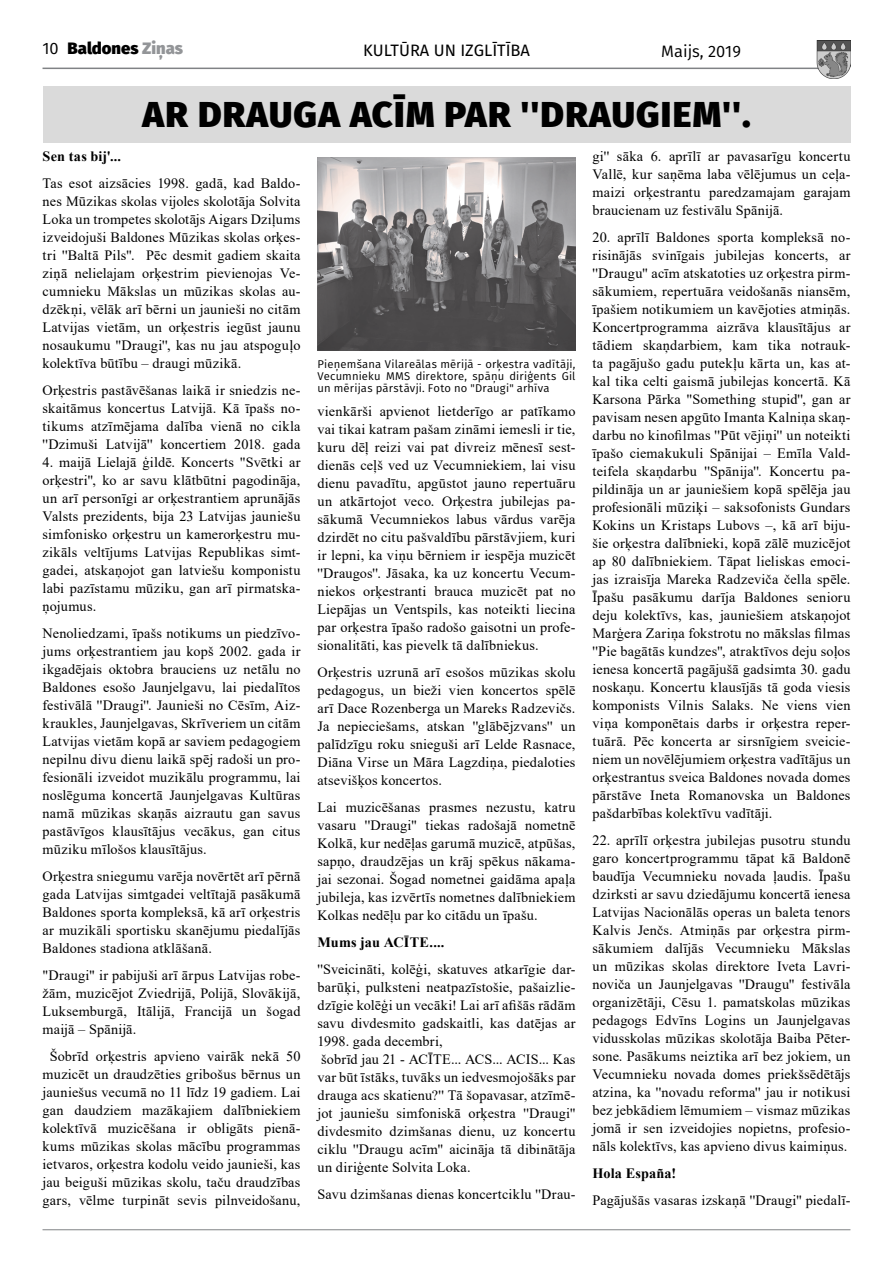
<style>
.page{position:relative;width:893px;height:1263px;background:#fff}
.page>*{position:absolute;margin:0;border:0;box-sizing:border-box;transform-origin:0 0}
.t1{font:800 36px "Fira Sans";letter-spacing:.035em;color:#000}
.t2{font:16.5px "Fira Sans";color:#000}
.t3{font:800 16.5px "Fira Sans";color:#000}
.t4{font:16.5px "Fira Sans";color:#000}
.t5{font:14.25px/18px "Times New Roman";letter-spacing:.015em;color:#000;text-align:justify}
.t6{font:700 14.25px "Times New Roman";letter-spacing:.01em;color:#000}
.t7{font:11.25px/12px "Fira Sans";letter-spacing:.015em;color:#000;text-align:justify}
.s1{font-weight:400}
.s2{color:#939598}
</style>
<div class="page">
<hr style="left:43px;top:68px;width:799px;height:1px;background:#808285">
<hr style="left:43px;top:1229px;width:807px;height:1px;background:#808285">
<img style="left:816px;top:40px;width:34px;height:39px">
<div style="left:43px;top:86px;width:807px;height:57px;background:#dadada"></div>
<img style="left:318px;top:157px;width:257px;height:194px">
<p class="t3" style="left:43px;top:36px;width:142px"><span class="s1">10</span> Baldones <span class="s2">Ziņas</span></p>
<p class="t2" style="left:363px;top:39px;width:168px">KULTŪRA UN IZGLĪTĪBA</p>
<p class="t4" style="left:661px;top:40px;width:81px">Maijs, 2019</p>
<h1 class="t1" style="left:143px;top:89px;width:609px">AR DRAUGA ACĪM PAR ''DRAUGIEM''.</h1>
<p class="t6" style="left:43px;top:146px;width:80px">Sen tas bij'...</p>
<p class="t5" style="left:43px;top:174px;width:259px">Tas esot aizsācies 1998. gadā, kad Baldo&shy;nes Mūzikas skolas vijoles skolotāja Solvita Loka un trompetes skolotājs Aigars Dziļums izveidojuši Baldones Mūzikas skolas orķes&shy;tri ''Baltā Pils''. Pēc desmit gadiem skaita ziņā nelielajam orķestrim pievienojas Ve&shy;cumnieku Mākslas un mūzikas skolas au&shy;dzēkņi, vēlāk arī bērni un jaunieši no citām Latvijas vietām, un orķestris iegūst jaunu nosaukumu ''Draugi'', kas nu jau atspoguļo kolektīva būtību – draugi mūzikā.</p>
<p class="t5" style="left:43px;top:381px;width:259px">Orķestris pastāvēšanas laikā ir sniedzis ne&shy;skaitāmus koncertus Latvijā. Kā īpašs no&shy;tikums atzīmējama dalība vienā no cikla ''Dzimuši Latvijā'' koncertiem 2018. gada</p>
<p class="t5" style="left:43px;top:453px;width:259px">4. maijā Lielajā ģildē. Koncerts ''Svētki ar orķestri'', ko ar savu klātbūtni pagodināja, un arī personīgi ar orķestrantiem aprunājās Valsts prezidents, bija 23 Latvijas jauniešu simfonisko orķestru un kamerorķestru mu&shy;zikāls veltījums Latvijas Republikas simt&shy;gadei, atskaņojot gan latviešu komponistu labi pazīstamu mūziku, gan arī pirmatska&shy;ņojumus.</p>
<p class="t5" style="left:43px;top:624px;width:259px">Nenoliedzami, īpašs notikums un piedzīvo&shy;jums orķestrantiem jau kopš 2002. gada ir ikgadējais oktobra brauciens uz netālu no Baldones esošo Jaunjelgavu, lai piedalītos festivālā ''Draugi''. Jaunieši no Cēsīm, Aiz&shy;kraukles, Jaunjelgavas, Skrīveriem un citām Latvijas vietām kopā ar saviem pedagogiem nepilnu divu dienu laikā spēj radoši un pro&shy;fesionāli izveidot muzikālu programmu, lai noslēguma koncertā Jaunjelgavas Kultūras namā mūzikas skaņās aizrautu gan savus pastāvīgos klausītājus vecākus, gan citus mūziku mīlošos klausītājus.</p>
<p class="t5" style="left:43px;top:867px;width:259px">Orķestra sniegumu varēja novērtēt arī pērnā gada Latvijas simtgadei veltītajā pasākumā Baldones sporta kompleksā, kā arī orķestris ar muzikāli sportisku skanējumu piedalījās Baldones stadiona atklāšanā.</p>
<p class="t5" style="left:43px;top:966px;width:259px">"Draugi" ir pabijuši arī ārpus Latvijas robe&shy;žām, muzicējot Zviedrijā, Polijā, Slovākijā, Luksemburgā, Itālijā, Francijā un šogad maijā – Spānijā.</p>
<p class="t5" style="left:43px;top:1047px;width:259px;text-align:center">Šobrīd orķestris apvieno vairāk nekā 50 muzicēt un draudzēties gribošus bērnus un jauniešus vecumā no 11 līdz 19 gadiem. Lai gan daudziem mazākajiem dalībniekiem kolektīvā muzicēšana ir obligāts pienā&shy;kums mūzikas skolas mācību programmas ietvaros, orķestra kodolu veido jaunieši, kas jau beiguši mūzikas skolu, taču draudzības gars, vēlme turpināt sevis pilnveidošanu,</p>
<p class="t7" style="left:318px;top:358px;width:259px">Pieņemšana Vilareālas mērijā - orķestra vadītāji, Vecumnieku MMS direktore, spāņu diriģents Gil un mērijas pārstāvji. Foto no "Draugi" arhīva</p>
<p class="t5" style="left:317px;top:402px;width:259px">vienkārši apvienot lietderīgo ar patīkamo vai tikai katram pašam zināmi iemesli ir tie, kuru dēļ reizi vai pat divreiz mēnesī sest&shy;dienās ceļš ved uz Vecumniekiem, lai visu dienu pavadītu, apgūstot jauno repertuāru un atkārtojot veco. Orķestra jubilejas pa&shy;sākumā Vecumniekos labus vārdus varēja dzirdēt no citu pašvaldību pārstāvjiem, kuri ir lepni, ka viņu bērniem ir iespēja muzicēt ''Draugos''. Jāsaka, ka uz koncertu Vecum&shy;niekos orķestranti brauca muzicēt pat no Liepājas un Ventspils, kas noteikti liecina par orķestra īpašo radošo gaisotni un profe&shy;sionalitāti, kas pievelk tā dalībniekus.</p>
<p class="t5" style="left:317px;top:663px;width:259px">Orķestris uzrunā arī esošos mūzikas skolu pedagogus, un bieži vien koncertos spēlē arī Dace Rozenberga un Mareks Radzevičs.<br>Ja nepieciešams, atskan ''glābējzvans'' un palīdzīgu roku snieguši arī Lelde Rasnace, Diāna Virse un Māra Lagzdiņa, piedaloties atsevišķos koncertos.</p>
<p class="t5" style="left:317px;top:798px;width:259px">Lai muzicēšanas prasmes nezustu, katru vasaru ''Draugi'' tiekas radošajā nometnē Kolkā, kur nedēļas garumā muzicē, atpūšas, sapņo, draudzējas un krāj spēkus nākama&shy;jai sezonai. Šogad nometnei gaidāma apaļa jubileja, kas izvērtīs nometnes dalībniekiem Kolkas nedēļu par ko citādu un īpašu.</p>
<p class="t6" style="left:317px;top:932px;width:129px">Mums jau ACĪTE....</p>
<p class="t5" style="left:317px;top:960px;width:259px;text-align:left">''Sveicināti, kolēģi, skatuves atkarīgie dar&shy;barūķi, pulksteni neatpazīstošie, pašaizlie&shy;dzīgie kolēģi un vecāki! Lai arī afišās rādām savu divdesmito gadskaitli, kas datējas ar 1998. gada decembri,<br>šobrīd jau 21 - ACĪTE... ACS... ACIS... Kas var būt īstāks, tuvāks un iedvesmojošāks par drauga acs skatienu?'' Tā šopavasar, atzīmē&shy;jot jauniešu simfoniskā orķestra ''Draugi'' divdesmito dzimšanas dienu, uz koncertu ciklu ''Draugu acīm'' aicināja tā dibinātāja un diriģente Solvita Loka.</p>
<p class="t5" style="left:317px;top:1185px;width:259px">Savu dzimšanas dienas koncertciklu ''Drau-</p>
<p class="t5" style="left:592px;top:147px;width:259px">gi'' sāka 6. aprīlī ar pavasarīgu koncertu Vallē, kur saņēma laba vēlējumus un ceļa&shy;maizi orķestrantu paredzamajam garajam braucienam uz festivālu Spānijā.</p>
<p class="t5" style="left:592px;top:228px;width:259px">20. aprīlī Baldones sporta kompleksā no&shy;risinājās svinīgais jubilejas koncerts, ar ''Draugu'' acīm atskatoties uz orķestra pirm&shy;sākumiem, repertuāra veidošanās niansēm, īpašiem notikumiem un kavējoties atmiņās.<br>Koncertprogramma aizrāva klausītājus ar tādiem skaņdarbiem, kam tika notrauk&shy;ta pagājušo gadu putekļu kārta un, kas at&shy;kal tika celti gaismā jubilejas koncertā. Kā Karsona Pārka ''Something stupid'', gan ar pavisam nesen apgūto Imanta Kalniņa skaņ&shy;darbu no kinofilmas ''Pūt vējiņi'' un noteikti īpašo ciemakukuli Spānijai – Emīla Vald&shy;teifela skaņdarbu ''Spānija''. Koncertu pa&shy;pildināja un ar jauniešiem kopā spēlēja jau profesionāli mūziķi – saksofonists Gundars Kokins un Kristaps Lubovs –, kā arī biju&shy;šie orķestra dalībnieki, kopā zālē muzicējot ap 80 dalībniekiem. Tāpat lieliskas emoci&shy;jas izraisīja Mareka Radzeviča čella spēle.<br>Īpašu pasākumu darīja Baldones senioru deju kolektīvs, kas, jauniešiem atskaņojot Marģera Zariņa fokstrotu no mākslas filmas ''Pie bagātās kundzes'', atraktīvos deju soļos ienesa koncertā pagājušā gadsimta 30. gadu noskaņu. Koncertu klausījās tā goda viesis komponists Vilnis Salaks. Ne viens vien viņa komponētais darbs ir orķestra reper&shy;tuārā. Pēc koncerta ar sirsnīgiem sveicie&shy;niem un novēlējumiem orķestra vadītājus un orķestrantus sveica Baldones novada domes pārstāve Ineta Romanovska un Baldones pašdarbības kolektīvu vadītāji.</p>
<p class="t5" style="left:592px;top:831px;width:259px">22. aprīlī orķestra jubilejas pusotru stundu garo koncertprogrammu tāpat kā Baldonē baudīja Vecumnieku novada ļaudis. Īpašu dzirksti ar savu dziedājumu koncertā ienesa Latvijas Nacionālās operas un baleta tenors Kalvis Jenčs. Atmiņās par orķestra pirm&shy;sākumiem dalījās Vecumnieku Mākslas un mūzikas skolas direktore Iveta Lavri&shy;noviča un Jaunjelgavas ''Draugu'' festivāla organizētāji, Cēsu 1. pamatskolas mūzikas pedagogs Edvīns Logins un Jaunjelgavas vidusskolas mūzikas skolotāja Baiba Pēter&shy;sone. Pasākums neiztika arī bez jokiem, un Vecumnieku novada domes priekšsēdētājs atzina, ka ''novadu reforma'' jau ir notikusi bez jebkādiem lēmumiem – vismaz mūzikas jomā ir sen izveidojies nopietns, profesio&shy;nāls kolektīvs, kas apvieno divus kaimiņus.</p>
<p class="t6" style="left:592px;top:1163px;width:85px">Hola España!</p>
<p class="t5" style="left:592px;top:1191px;width:259px">Pagājušās vasaras izskaņā ''Draugi'' piedalī-</p>
</div>
